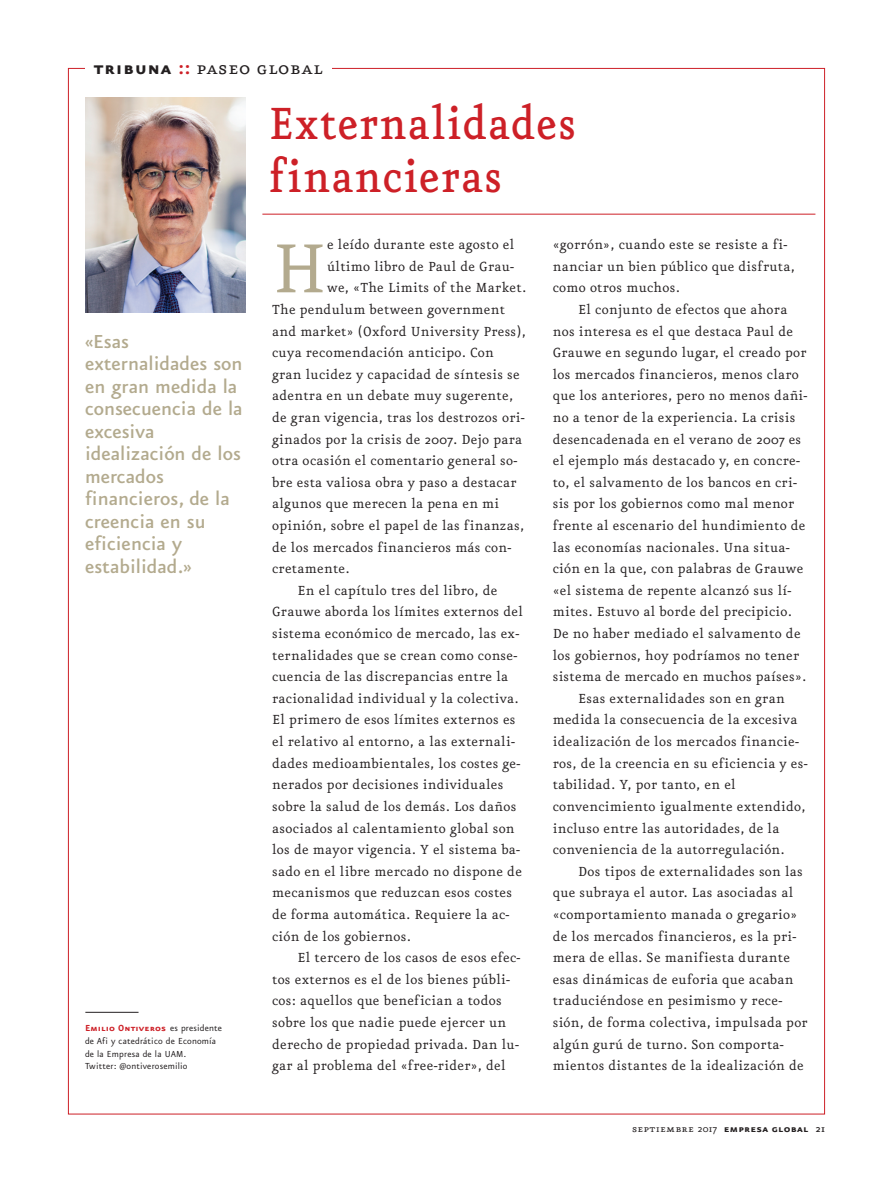
<style>
.page{position:relative;width:893px;height:1191px;background:#fff}
.page>*{position:absolute;margin:0;border:0;box-sizing:border-box;transform-origin:0 0}
.t1{font:82.95px "Eureka";color:#b3aa8e}
.t2{font:500 54px/52.8px "Eureka";letter-spacing:.02em;color:#cd2027;scale:.9 1}
.t3{font:500 22.5px/22.5px "Eureka Sans";color:#b3aa8e}
.t4{font:21.9px "Eureka Small Caps";letter-spacing:.025em;color:#231f20}
.t5{font:15.75px/21.6px "Eureka";letter-spacing:.02em;color:#231f20}
.t6{font:12px "Eureka Sans Bold Caps";letter-spacing:.025em;color:#231f20}
.t7{font:10.5px/12.8px "Eureka Sans";letter-spacing:.015em;color:#231f20}
.t8{font:10.5px "Eureka Sans Bold Caps";letter-spacing:.015em;color:#cd2027}
.s1{font-family:"Eureka Sans Bold Caps"}
.s2{font-family:"Eureka Sans Bold Caps";color:#cd2027}
.s3{font-family:"Eureka Sans";color:#231f20}
.s4{font-family:"Eureka Small Caps"}
.s5{font-family:"Eureka"}
.s6{font-family:"Eureka";font-weight:500}
</style>
<div class="page">
<hr style="left:262px;top:214px;width:553px;height:1px;background:#cd2027">
<img style="left:85px;top:98px;width:160px;height:215px">
<hr style="left:85px;top:1012px;width:54px;height:1px;background:#231f20">
<h3 class="t4" style="left:94px;top:58px;width:230px"><span class="s1">tribuna</span> <span class="s2">::</span> paseo global</h3>
<h2 class="t2" style="left:269px;top:99px;width:343px">Externalidades financieras</h2>
<h3 class="t3" style="left:85px;top:328px;width:159px">«Esas externalidades son en gran medida la consecuencia de la excesiva idealización de los mercados financieros, de la creencia en su eficiencia y estabilidad.»</h3>
<p class="t8" style="left:85px;top:1023px;width:139px">Emilio Ontiveros <span class="s3">es presidente</span></p>
<p class="t7" style="left:85px;top:1035px;width:133px">de Afi y catedrático de Economía de la Empresa de la UAM.<br>Twitter: @ontiverosemilio</p>
<h1 class="t1" style="left:272px;top:229px;width:55px">H</h1>
<p class="t5" style="left:327px;top:234px;width:189px">e leído durante este agosto el</p>
<p class="t5" style="left:327px;top:256px;width:189px">último libro de Paul de Grau-</p>
<p class="t5" style="left:327px;top:277px;width:201px">we, «The Limits of the Market.</p>
<p class="t5" style="left:272px;top:299px;width:234px">The pendulum between government</p>
<p class="t5" style="left:272px;top:321px;width:255px">and market» (Oxford University Press),</p>
<p class="t5" style="left:272px;top:342px;width:223px">cuya recomendación anticipo. Con</p>
<p class="t5" style="left:272px;top:364px;width:249px">gran lucidez y capacidad de síntesis se</p>
<p class="t5" style="left:272px;top:385px;width:243px">adentra en un debate muy sugerente,</p>
<p class="t5" style="left:272px;top:407px;width:254px">de gran vigencia, tras los destrozos ori-</p>
<p class="t5" style="left:272px;top:429px;width:251px">ginados por la crisis de 2007. Dejo para</p>
<p class="t5" style="left:272px;top:450px;width:247px">otra ocasión el comentario general so-</p>
<p class="t5" style="left:272px;top:472px;width:246px">bre esta valiosa obra y paso a destacar</p>
<p class="t5" style="left:272px;top:493px;width:228px">algunos que merecen la pena en mi</p>
<p class="t5" style="left:272px;top:515px;width:253px">opinión, sobre el papel de las finanzas,</p>
<p class="t5" style="left:272px;top:537px;width:241px">de los mercados financieros más con-</p>
<p class="t5" style="left:272px;top:558px;width:79px">cretamente.</p>
<p class="t5" style="left:298px;top:580px;width:201px">En el capítulo tres del libro, de</p>
<p class="t5" style="left:272px;top:601px;width:252px">Grauwe aborda los límites externos del</p>
<p class="t5" style="left:272px;top:623px;width:249px">sistema económico de mercado, las ex-</p>
<p class="t5" style="left:272px;top:645px;width:247px">ternalidades que se crean como conse-</p>
<p class="t5" style="left:272px;top:666px;width:238px">cuencia de las discrepancias entre la</p>
<p class="t5" style="left:272px;top:688px;width:248px">racionalidad individual y la colectiva.</p>
<p class="t5" style="left:272px;top:709px;width:245px">El primero de esos límites externos es</p>
<p class="t5" style="left:272px;top:731px;width:244px">el relativo al entorno, a las externali-</p>
<p class="t5" style="left:272px;top:753px;width:250px">dades medioambientales, los costes ge-</p>
<p class="t5" style="left:272px;top:774px;width:233px">nerados por decisiones individuales</p>
<p class="t5" style="left:272px;top:796px;width:246px">sobre la salud de los demás. Los daños</p>
<p class="t5" style="left:272px;top:817px;width:244px">asociados al calentamiento global son</p>
<p class="t5" style="left:272px;top:839px;width:250px">los de mayor vigencia. Y el sistema ba-</p>
<p class="t5" style="left:272px;top:861px;width:251px">sado en el libre mercado no dispone de</p>
<p class="t5" style="left:272px;top:882px;width:241px">mecanismos que reduzcan esos costes</p>
<p class="t5" style="left:272px;top:904px;width:239px">de forma automática. Requiere la ac-</p>
<p class="t5" style="left:272px;top:925px;width:140px">ción de los gobiernos.</p>
<p class="t5" style="left:298px;top:947px;width:224px">El tercero de los casos de esos efec-</p>
<p class="t5" style="left:272px;top:969px;width:239px">tos externos es el de los bienes públi-</p>
<p class="t5" style="left:272px;top:990px;width:231px">cos: aquellos que benefician a todos</p>
<p class="t5" style="left:272px;top:1012px;width:236px">sobre los que nadie puede ejercer un</p>
<p class="t5" style="left:272px;top:1033px;width:248px">derecho de propiedad privada. Dan lu-</p>
<p class="t5" style="left:272px;top:1055px;width:235px">gar al problema del «free-rider», del</p>
<p class="t5" style="left:553px;top:234px;width:244px">«gorrón», cuando este se resiste a fi&shy;nanciar un bien público que disfruta, como otros muchos.</p>
<p class="t5" style="left:578px;top:299px;width:211px">El conjunto de efectos que ahora</p>
<p class="t5" style="left:553px;top:321px;width:242px">nos interesa es el que destaca Paul de</p>
<p class="t5" style="left:553px;top:342px;width:255px">Grauwe en segundo lugar, el creado por</p>
<p class="t5" style="left:553px;top:364px;width:248px">los mercados financieros, menos claro</p>
<p class="t5" style="left:553px;top:385px;width:256px">que los anteriores, pero no menos dañi-</p>
<p class="t5" style="left:553px;top:407px;width:244px">no a tenor de la experiencia. La crisis</p>
<p class="t5" style="left:553px;top:429px;width:250px">desencadenada en el verano de 2007 es</p>
<p class="t5" style="left:553px;top:450px;width:249px">el ejemplo más destacado y, en concre-</p>
<p class="t5" style="left:553px;top:472px;width:246px">to, el salvamento de los bancos en cri-</p>
<p class="t5" style="left:553px;top:493px;width:243px">sis por los gobiernos como mal menor</p>
<p class="t5" style="left:553px;top:515px;width:254px">frente al escenario del hundimiento de</p>
<p class="t5" style="left:553px;top:537px;width:238px">las economías nacionales. Una situa-</p>
<p class="t5" style="left:553px;top:558px;width:252px">ción en la que, con palabras de Grauwe</p>
<p class="t5" style="left:553px;top:580px;width:240px">«el sistema de repente alcanzó sus lí-</p>
<p class="t5" style="left:553px;top:601px;width:241px">mites. Estuvo al borde del precipicio.</p>
<p class="t5" style="left:553px;top:623px;width:249px">De no haber mediado el salvamento de</p>
<p class="t5" style="left:553px;top:645px;width:248px">los gobiernos, hoy podríamos no tener</p>
<p class="t5" style="left:553px;top:666px;width:255px">sistema de mercado en muchos países».</p>
<p class="t5" style="left:578px;top:688px;width:208px">Esas externalidades son en gran</p>
<p class="t5" style="left:553px;top:709px;width:246px">medida la consecuencia de la excesiva</p>
<p class="t5" style="left:553px;top:731px;width:248px">idealización de los mercados financie-</p>
<p class="t5" style="left:553px;top:753px;width:256px">ros, de la creencia en su eficiencia y es-</p>
<p class="t5" style="left:553px;top:774px;width:184px">tabilidad. Y, por tanto, en el</p>
<p class="t5" style="left:553px;top:796px;width:254px">convencimiento igualmente extendido,</p>
<p class="t5" style="left:553px;top:817px;width:228px">incluso entre las autoridades, de la</p>
<p class="t5" style="left:553px;top:839px;width:233px">conveniencia de la autorregulación.</p>
<p class="t5" style="left:578px;top:861px;width:226px">Dos tipos de externalidades son las</p>
<p class="t5" style="left:553px;top:882px;width:242px">que subraya el autor. Las asociadas al</p>
<p class="t5" style="left:553px;top:904px;width:246px">«comportamiento manada o gregario»</p>
<p class="t5" style="left:553px;top:925px;width:245px">de los mercados financieros, es la pri-</p>
<p class="t5" style="left:553px;top:947px;width:239px">mera de ellas. Se manifiesta durante</p>
<p class="t5" style="left:553px;top:969px;width:242px">esas dinámicas de euforia que acaban</p>
<p class="t5" style="left:553px;top:990px;width:231px">traduciéndose en pesimismo y rece-</p>
<p class="t5" style="left:553px;top:1012px;width:256px">sión, de forma colectiva, impulsada por</p>
<p class="t5" style="left:553px;top:1033px;width:233px">algún gurú de turno. Son comporta-</p>
<p class="t5" style="left:553px;top:1055px;width:252px">mientos distantes de la idealización de</p>
<p class="t6" style="left:632px;top:1122px;width:194px"><span class="s4">septiembre</span> <span class="s5">2017</span> empresa global <span class="s6">21</span></p>
</div>
